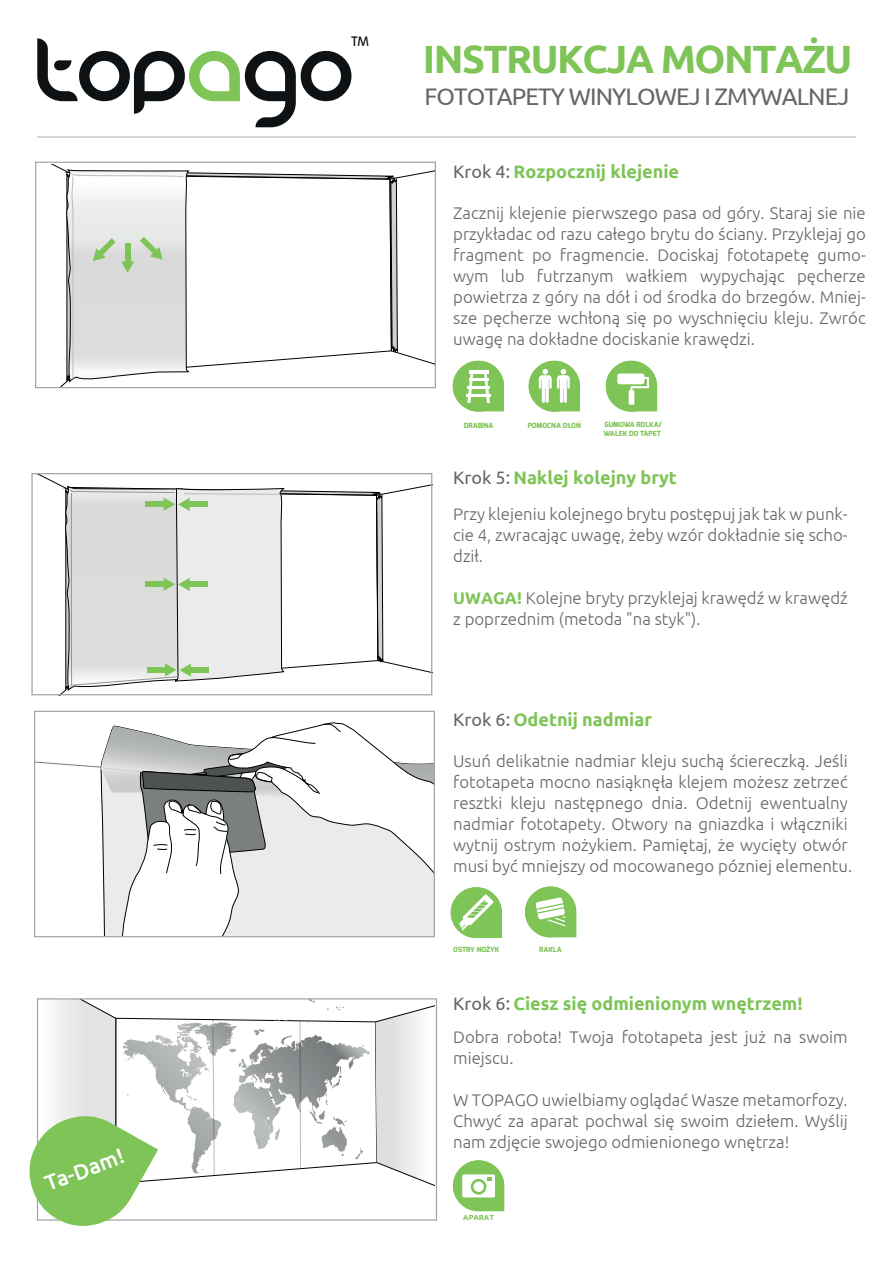
<style>
.page{position:relative;width:893px;height:1263px;background:#fff}
.page>*{position:absolute;margin:0;border:0;box-sizing:border-box;transform-origin:0 0}
.t1{font:700 39.45px "Ubuntu";letter-spacing:-.04em;color:#7ec457}
.t2{font:24px "Ubuntu";letter-spacing:-.04em;color:#636768}
.t3{font:500 21.6px "Ubuntu";color:#fff}
.t4{font:700 18px "Ubuntu";color:#7ec457}
.t5{font:300 16.8px/21px "Ubuntu";color:#656566;text-align:justify}
.t6{font:14.25px "Opal";color:#0e1214}
.t7{font:700 7.5px "Ubuntu";color:#7ec457}
.t8{font:800 7.05px/8.6px "Exo";color:#7ec457}
.s1{font-weight:400;color:#646565}
.s2{font-weight:700;color:#7ec457}
</style>
<div class="page">
<hr style="left:37px;top:137px;width:819px;height:1px;background:#b3b3b3">
<svg style="left:37px;top:38px;width:314px;height:89px"></svg>
<svg style="left:35px;top:164px;width:400px;height:223px"></svg>
<svg style="left:529px;top:361px;width:51px;height:50px"></svg>
<svg style="left:453px;top:361px;width:51px;height:50px"></svg>
<hr style="left:469px;top:370px;width:19px;height:4px;background:#fff">
<hr style="left:469px;top:378px;width:19px;height:3px;background:#fff">
<hr style="left:467px;top:386px;width:23px;height:3px;background:#fff">
<hr style="left:467px;top:395px;width:24px;height:2px;background:#fff">
<svg style="left:606px;top:361px;width:51px;height:50px"></svg>
<svg style="left:37px;top:474px;width:395px;height:221px"></svg>
<svg style="left:36px;top:722px;width:397px;height:213px"></svg>
<div style="left:34px;top:711px;width:401px;height:226px;border:1px solid #a2a4a5"></div>
<svg style="left:29px;top:998px;width:405px;height:228px"></svg>
<svg style="left:453px;top:1160px;width:51px;height:51px"></svg>
<svg style="left:471px;top:1179px;width:15px;height:15px"></svg>
<div style="left:473px;top:1181px;width:12px;height:12px;background:#fff;border-radius:50%"></div>
<div style="left:472px;top:1180px;width:13px;height:13px;border:2px solid #7ec457;border-radius:50%"></div>
<svg style="left:525px;top:886px;width:51px;height:51px"></svg>
<svg style="left:451px;top:887px;width:51px;height:51px"></svg>
<p class="t3" style="left:41px;top:1171px;width:84px;rotate:-21deg">Ta-Dam!</p>
<p class="t6" style="left:351px;top:33px;width:19px">TM</p>
<h1 class="t1" style="left:423px;top:35px;width:431px">INSTRUKCJA MONTAŻU</h1>
<h2 class="t2" style="left:424px;top:82px;width:426px">FOTOTAPETY WINYLOWEJ I ZMYWALNEJ</h2>
<p class="t4" style="left:453px;top:161px;width:227px"><span class="s1">Krok 4:</span> Rozpocznij klejenie</p>
<p class="t5" style="left:453px;top:202px;width:414px">Zacznij klejenie pierwszego pasa od góry. Staraj sie nie przykładac od razu całego brytu do ściany. Przyklejaj go fragment po fragmencie. Dociskaj fototapetę gumo&shy;wym lub futrzanym wałkiem wypychając pęcherze powietrza z góry na dół i od środka do brzegów. Mniej&shy;sze pęcherze wchłoną się po wyschnięciu kleju. Zwróc uwagę na dokładne dociskanie krawędzi.</p>
<p class="t8" style="left:464px;top:421px;width:31px">DRABINA</p>
<p class="t8" style="left:528px;top:422px;width:55px">POMOCNA DŁOŃ</p>
<p class="t8" style="left:603px;top:420px;width:60px">GUMOWA ROLKA/<br>WAŁEK DO TAPET</p>
<p class="t4" style="left:453px;top:467px;width:225px"><span class="s1">Krok 5:</span> Naklej kolejny bryt</p>
<p class="t5" style="left:453px;top:503px;width:396px">Przy klejeniu kolejnego brytu postępuj jak tak w punk&shy;cie 4, zwracając uwagę, żeby wzór dokładnie się scho&shy;dził.</p>
<p class="t5" style="left:453px;top:587px;width:396px"><span class="s2">UWAGA!</span> Kolejne bryty przyklejaj krawędź w krawędź z poprzednim (metoda "na styk").</p>
<p class="t4" style="left:453px;top:709px;width:200px"><span class="s1">Krok 6:</span> Odetnij nadmiar</p>
<p class="t5" style="left:453px;top:750px;width:400px;text-align:left">Usuń delikatnie nadmiar kleju suchą ściereczką. Jeśli fototapeta mocno nasiąknęła klejem możesz zetrzeć resztki kleju następnego dnia. Odetnij ewentualny nadmiar fototapety. Otwory na gniazdka i włączniki wytnij ostrym nożykiem. Pamiętaj, że wycięty otwór musi być mniejszy od mocowanego pózniej elementu.</p>
<p class="t8" style="left:453px;top:946px;width:48px">OSTRY NOŻYK</p>
<p class="t8" style="left:539px;top:945px;width:24px">RAKLA</p>
<p class="t4" style="left:453px;top:993px;width:351px"><span class="s1">Krok 6:</span> Ciesz się odmienionym wnętrzem!</p>
<p class="t5" style="left:453px;top:1026px;width:396px">Dobra robota! Twoja fototapeta jest już na swoim miejscu.</p>
<p class="t5" style="left:453px;top:1089px;width:396px">W TOPAGO uwielbiamy oglądać Wasze metamorfozy.<br>Chwyć za aparat pochwal się swoim dziełem. Wyślij nam zdjęcie swojego odmienionego wnętrza!</p>
<p class="t7" style="left:463px;top:1213px;width:32px">APARAT</p>
</div>
